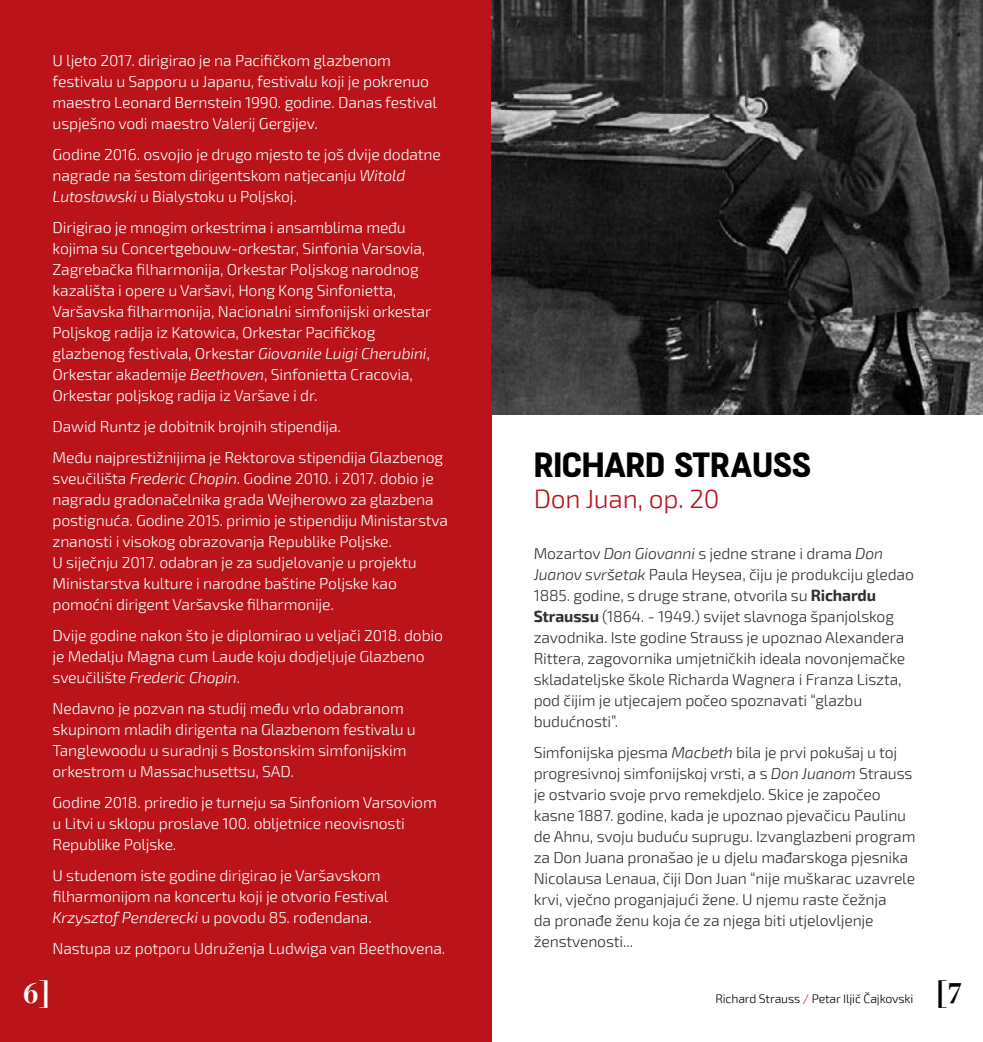
<style>
.page{position:relative;width:983px;height:1042px;background:#fff}
.page>*{position:absolute;margin:0;border:0;box-sizing:border-box;transform-origin:0 0}
.t1{font:500 35px "Fuji";letter-spacing:-.025em;color:#000}
.t2{font:700 29.75px "Chronicle Disp Cond";color:#fff}
.t3{font:700 29.75px "Chronicle Disp Cond";color:#000}
.t4{font:300 26.25px "Exo 2";letter-spacing:-.01em;color:#ba131a}
.t5{font:300 15.75px/21px "Exo 2";letter-spacing:-.01em;color:#fff}
.t6{font:300 15.75px/21px "Exo 2";letter-spacing:-.01em;color:#2e2f32}
.t7{font:300 12.25px "Exo 2";letter-spacing:-.01em;color:#000}
.s1{font-style:italic}
.s2{font-weight:700}
.s3{color:#ba131a}
</style>
<div class="page">
<div style="left:0;top:0;width:491px;height:1042px;background:#ba131a"></div>
<img style="left:491px;top:0;width:491px;height:414px">
<p class="t5" style="left:53px;top:50px;width:386px">U ljeto 2017. dirigirao je na Pacifičkom glazbenom festivalu u Sapporu u Japanu, festivalu koji je pokrenuo maestro Leonard Bernstein 1990. godine. Danas festival uspješno vodi maestro Valerij Gergijev.</p>
<p class="t5" style="left:53px;top:144px;width:390px">Godine 2016. osvojio je drugo mjesto te još dvije dodatne nagrade na šestom dirigentskom natjecanju <span class="s1">Witold<br>Lutosławski</span> u Bialystoku u Poljskoj.</p>
<p class="t5" style="left:53px;top:217px;width:380px">Dirigirao je mnogim orkestrima i ansamblima među kojima su Concertgebouw-orkestar, Sinfonia Varsovia, Zagrebačka filharmonija, Orkestar Poljskog narodnog kazališta i opere u Varšavi, Hong Kong Sinfonietta, Varšavska filharmonija, Nacionalni simfonijski orkestar Poljskog radija iz Katowica, Orkestar Pacifičkog glazbenog festivala, Orkestar <span class="s1">Giovanile Luigi Cherubini</span>, Orkestar akademije <span class="s1">Beethoven</span>, Sinfonietta Cracovia, Orkestar poljskog radija iz Varšave i dr.</p>
<p class="t5" style="left:53px;top:411px;width:392px;line-height:31px">Dawid Runtz je dobitnik brojnih stipendija.<br>Među najprestižnijima je Rektorova stipendija Glazbenog</p>
<p class="t5" style="left:53px;top:468px;width:397px">sveučilišta <span class="s1">Frederic Chopin</span>. Godine 2010. i 2017. dobio je nagradu gradonačelnika grada Wejherowo za glazbena postignuća. Godine 2015. primio je stipendiju Ministarstva znanosti i visokog obrazovanja Republike Poljske.<br>U siječnju 2017. odabran je za sudjelovanje u projektu Ministarstva kulture i narodne baštine Poljske kao pomoćni dirigent Varšavske filharmonije.</p>
<p class="t5" style="left:53px;top:625px;width:392px">Dvije godine nakon što je diplomirao u veljači 2018. dobio je Medalju Magna cum Laude koju dodjeljuje Glazbeno sveučilište <span class="s1">Frederic Chopin</span>.</p>
<p class="t5" style="left:53px;top:698px;width:365px">Nedavno je pozvan na studij među vrlo odabranom skupinom mladih dirigenta na Glazbenom festivalu u Tanglewoodu u suradnji s Bostonskim simfonijskim orkestrom u Massachusettsu, SAD.</p>
<p class="t5" style="left:53px;top:792px;width:385px">Godine 2018. priredio je turneju sa Sinfoniom Varsoviom u Litvi u sklopu proslave 100. obljetnice neovisnosti<br>Republike Poljske.</p>
<p class="t5" style="left:53px;top:865px;width:337px">U studenom iste godine dirigirao je Varšavskom filharmonijom na koncertu koji je otvorio Festival<br><span class="s1">Krzysztof Penderecki</span> u povodu 85. rođendana.</p>
<p class="t5" style="left:53px;top:938px;width:394px">Nastupa uz potporu Udruženja Ludwiga van Beethovena.</p>
<h2 class="t2" style="left:23px;top:969px;width:29px">6]</h2>
<h1 class="t1" style="left:533px;top:443px;width:279px">RICHARD STRAUSS</h1>
<h3 class="t4" style="left:533px;top:483px;width:187px">Don Juan, op. 20</h3>
<p class="t6" style="left:533px;top:544px;width:381px">Mozartov <span class="s1">Don Giovanni</span> s jedne strane i drama <span class="s1">Don Juanov svršetak</span> Paula Heysea, čiju je produkciju gledao 1885. godine, s druge strane, otvorila su <span class="s2">Richardu Straussu</span> (1864. - 1949.) svijet slavnoga španjolskog zavodnika. Iste godine Strauss je upoznao Alexandera Rittera, zagovornika umjetničkih ideala novonjemačke skladateljske škole Richarda Wagnera i Franza Liszta, pod čijim je utjecajem počeo spoznavati “glazbu budućnosti”.</p>
<p class="t6" style="left:533px;top:743px;width:383px">Simfonijska pjesma <span class="s1">Macbeth</span> bila je prvi pokušaj u toj progresivnoj simfonijskoj vrsti, a s <span class="s1">Don Juanom</span> Strauss je ostvario svoje prvo remekdjelo. Skice je započeo kasne 1887. godine, kada je upoznao pjevačicu Paulinu de Ahnu, svoju buduću suprugu. Izvanglazbeni program za Don Juana pronašao je u djelu mađarskoga pjesnika Nicolausa Lenaua, čiji Don Juan “nije muškarac uzavrele krvi, vječno proganjajući žene. U njemu raste čežnja<br>da pronađe ženu koja će za njega biti utjelovljenje ženstvenosti...</p>
<p class="t7" style="left:715px;top:991px;width:200px">Richard Strauss <span class="s3">/</span> Petar Iljič Čajkovski</p>
<h2 class="t3" style="left:935px;top:969px;width:27px">[7</h2>
</div>
